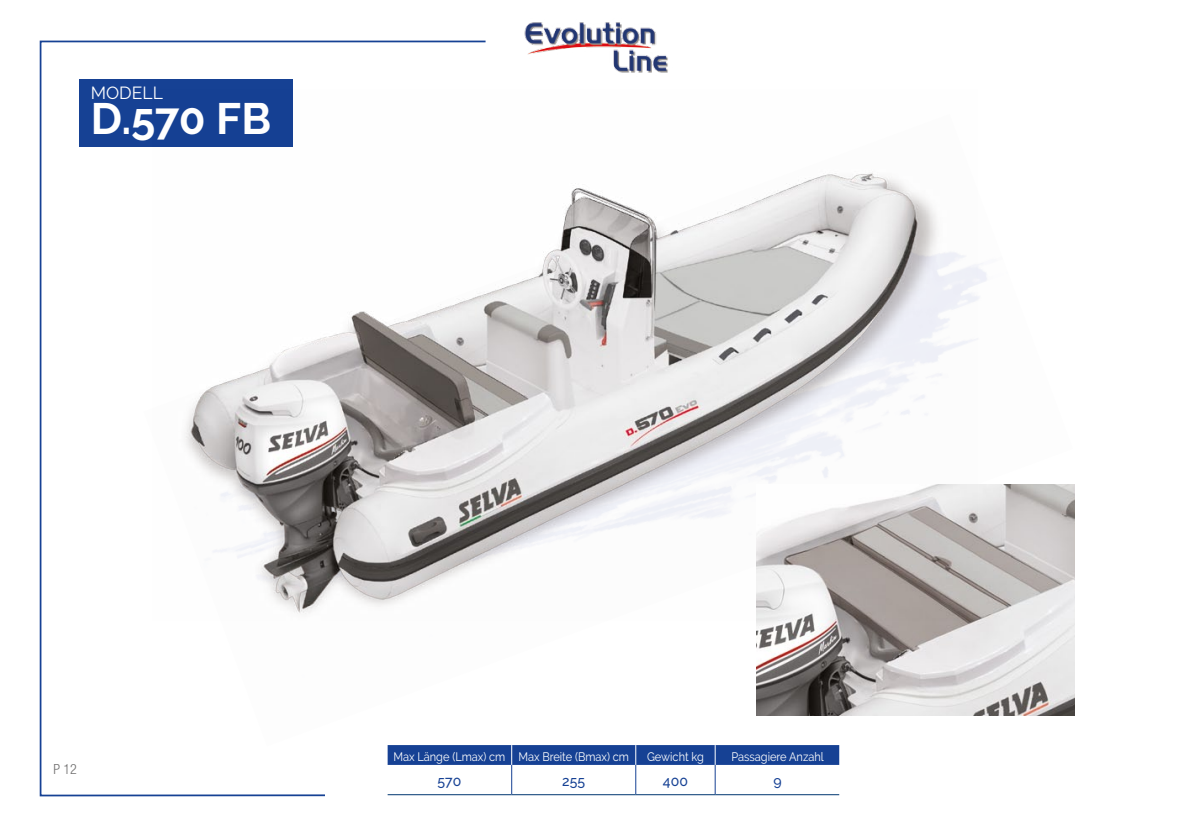
<style>
.page{position:relative;width:1201px;height:834px;background:#fff}
.page>*{position:absolute;margin:0;border:0;box-sizing:border-box;transform-origin:0 0}
.t1{font:700 43.75px "Raleway";color:#fff}
.t2{font:17.5px "Raleway";color:#fff}
.t3{font:500 14px "Raleway";color:#164194}
.t4{font:300 condensed 14px "Helvetica Neue LT Std";color:#706f6f}
.t5{font:12.25px "Raleway";color:#fff;scale:.9 1}
</style>
<div class="page">
<svg style="left:39px;top:40px;width:661px;height:757px"></svg>
<img style="left:144px;top:147px;width:929px;height:599px">
<div style="left:325px;top:786px;width:551px;height:36px;background:#fff"></div>
<hr style="left:387px;top:794px;width:124px;height:1px;background:#003770">
<hr style="left:511px;top:794px;width:124px;height:1px;background:#003770">
<hr style="left:635px;top:794px;width:80px;height:1px;background:#003770">
<hr style="left:715px;top:794px;width:124px;height:1px;background:#003770">
<div style="left:387px;top:745px;width:452px;height:19px;background:#164194"></div>
<hr style="left:511px;top:764px;width:1px;height:30px;background:#164194">
<hr style="left:635px;top:764px;width:1px;height:30px;background:#164194">
<hr style="left:714px;top:764px;width:1px;height:30px;background:#164194">
<div style="left:79px;top:79px;width:214px;height:68px;background:#164194"></div>
<img style="left:519px;top:22px;width:157px;height:57px">
<img style="left:756px;top:485px;width:318px;height:230px">
<img style="left:153px;top:89px;width:825px;height:531px">
<h2 class="t2" style="left:91px;top:83px;width:74px">MODELL</h2>
<h1 class="t1" style="left:91px;top:94px;width:182px">D.570 FB</h1>
<p class="t4" style="left:53px;top:761px;width:25px">P 12</p>
<p class="t5" style="left:393px;top:749px;width:263px">Max Länge (Lmax) cm Max Breite (Bmax) cm</p>
<p class="t5" style="left:647px;top:749px;width:65px">Gewicht kg</p>
<p class="t5" style="left:731px;top:749px;width:104px">Passagiere Anzahl</p>
<p class="t3" style="left:437px;top:773px;width:25px">570</p>
<p class="t3" style="left:562px;top:773px;width:24px">255</p>
<p class="t3" style="left:663px;top:773px;width:27px">400</p>
<p class="t3" style="left:773px;top:773px;width:10px">9</p>
</div>
